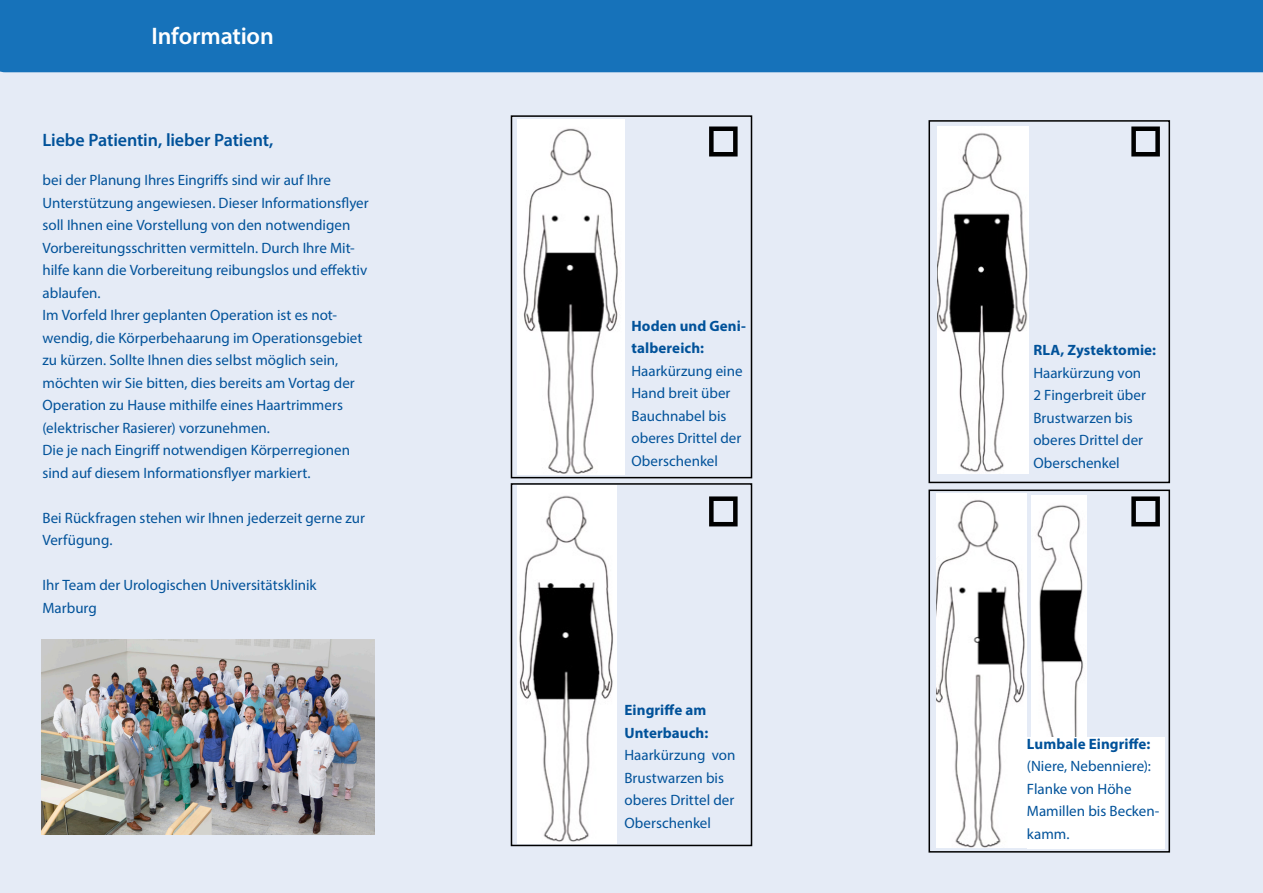
<style>
.page{position:relative;width:1263px;height:893px;background:#e5ebf6}
.page>*{position:absolute;margin:0;border:0;box-sizing:border-box;transform-origin:0 0}
.Text{font:600 24px "Myriad Pro";letter-spacing:-.005em;color:#fff}
.Text-2{font:600 18px "Myriad Pro";letter-spacing:-.005em;color:#01529a}
.Text-3{font:15px/22.5px "Myriad Pro";color:#01529a}
.t1{font:700 15px/22.5px "Myriad Pro";letter-spacing:.005em;color:#01529a}
.s1{font-weight:700}
</style>
<div class="page">
<img style="left:41px;top:640px;width:333px;height:194px">
<div style="left:0;top:0;width:1263px;height:72px;background:#1672ba"></div>
<div style="left:511px;top:115px;width:241px;height:363px;border:2px solid #000"></div>
<img style="left:518px;top:119px;width:106px;height:356px">
<div style="left:1131px;top:126px;width:29px;height:30px;border:4px solid #000"></div>
<div style="left:511px;top:483px;width:241px;height:363px;border:2px solid #000"></div>
<img style="left:518px;top:485px;width:99px;height:359px">
<div style="left:709px;top:496px;width:29px;height:30px;border:4px solid #000"></div>
<div style="left:928px;top:120px;width:242px;height:363px;border:2px solid #000"></div>
<div style="left:928px;top:490px;width:242px;height:363px;border:2px solid #000"></div>
<img style="left:938px;top:126px;width:90px;height:348px">
<img style="left:1031px;top:495px;width:55px;height:242px">
<img style="left:936px;top:494px;width:90px;height:353px">
<div style="left:1027px;top:737px;width:137px;height:111px;background:#fff"></div>
<div style="left:1131px;top:496px;width:29px;height:30px;border:4px solid #000"></div>
<div style="left:709px;top:126px;width:29px;height:30px;border:4px solid #000"></div>
<p class="Text" style="left:151px;top:21px;width:124px">Information</p>
<p class="Text-2" style="left:43px;top:128px;width:232px">Liebe Patientin, lieber Patient,</p>
<p class="Text-3" style="left:43px;top:169px;width:328px">bei der Planung Ihres Eingriffs sind wir auf Ihre Unterstützung angewiesen. Dieser Informationsflyer soll Ihnen eine Vorstellung von den notwendigen Vorbereitungsschritten vermitteln. Durch Ihre Mit&shy;hilfe kann die Vorbereitung reibungslos und effektiv ablaufen.</p>
<p class="Text-3" style="left:43px;top:304px;width:321px">Im Vorfeld Ihrer geplanten Operation ist es not&shy;wendig, die Körperbehaarung im Operationsgebiet zu kürzen. Sollte Ihnen dies selbst möglich sein, möchten wir Sie bitten, dies bereits am Vortag der Operation zu Hause mithilfe eines Haartrimmers (elektrischer Rasierer) vorzunehmen.</p>
<p class="Text-3" style="left:43px;top:439px;width:309px">Die je nach Eingriff notwendigen Körperregionen sind auf diesem Informationsflyer markiert.</p>
<p class="Text-3" style="left:43px;top:506px;width:324px">Bei Rückfragen stehen wir Ihnen jederzeit gerne zur<br>Verfügung.</p>
<p class="Text-3" style="left:43px;top:574px;width:276px">Ihr Team der Urologischen Universitätsklinik</p>
<p class="Text-3" style="left:43px;top:596px;width:56px">Marburg</p>
<p class="t1" style="left:631px;top:314px;width:116px">Hoden und Geni&shy;talbereich:</p>
<p class="Text-3" style="left:631px;top:359px;width:113px">Haarkürzung eine<br>Hand breit über<br>Bauchnabel bis oberes Drittel der<br>Oberschenkel</p>
<p class="t1" style="left:624px;top:698px;width:85px">Eingriffe am<br>Unterbauch:</p>
<p class="Text-3" style="left:624px;top:743px;width:113px">Haarkürzung von<br>Brustwarzen bis oberes Drittel der<br>Oberschenkel</p>
<p class="t1" style="left:1033px;top:338px;width:124px">RLA, Zystektomie:</p>
<p class="Text-3" style="left:1033px;top:361px;width:114px">Haarkürzung von<br>2 Fingerbreit über<br>Brustwarzen bis oberes Drittel der<br>Oberschenkel</p>
<p class="Text-3" style="left:1027px;top:732px;width:125px"><span class="s1">Lumbale Eingriffe: </span>(Niere, Nebenniere):</p>
<p class="Text-3" style="left:1027px;top:777px;width:134px">Flanke von Höhe<br>Mamillen bis Becken&shy;kamm.</p>
</div>
